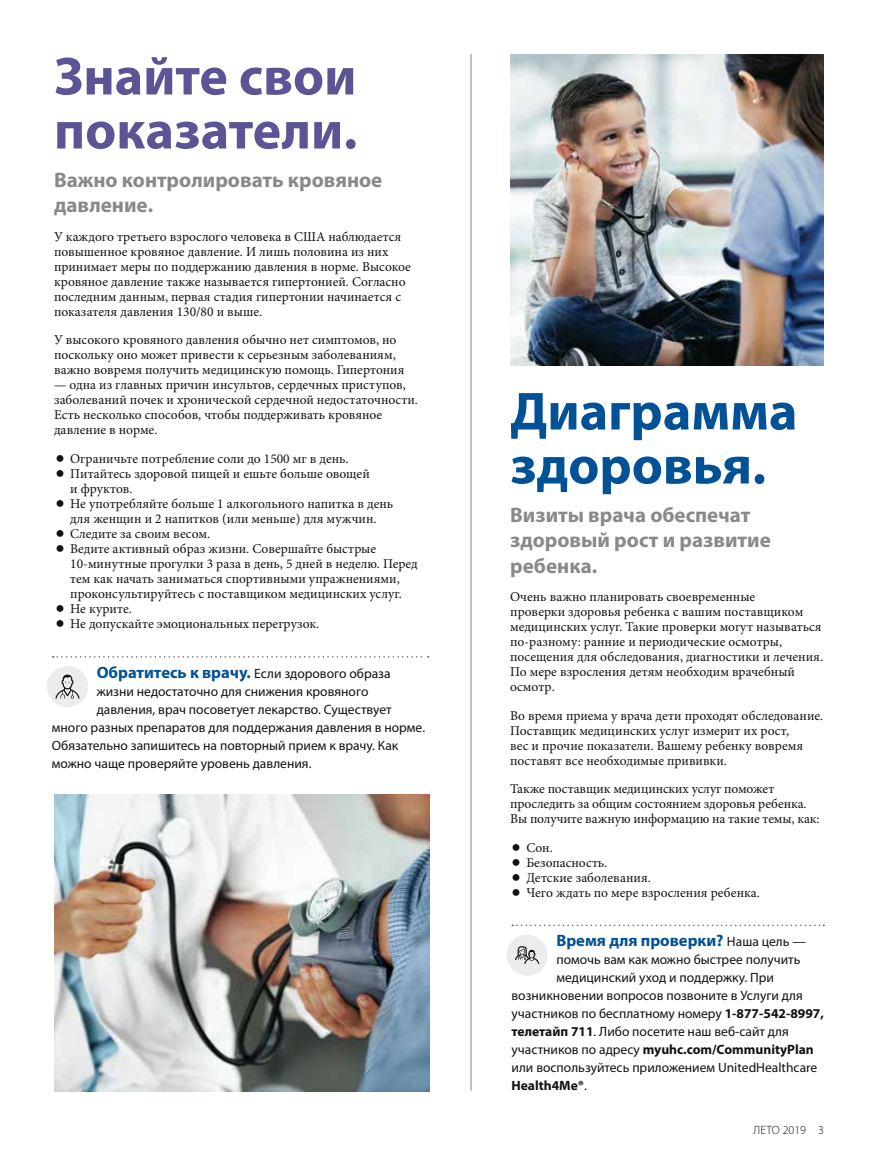
<style>
.page{position:relative;width:878px;height:1161px;background:#fff}
.page>*{position:absolute;margin:0;border:0;box-sizing:border-box;transform-origin:0 0}
.t1{font:700 54px/54px "Myriad Pro";color:#5b5595}
.t2{font:700 54px/54px "Myriad Pro";color:#005195}
.t3{font:700 21px/25.2px "Myriad Pro";color:#888a8a}
.t4{font:700 16.5px "Myriad Pro";color:#005195}
.t5{font:13.5px/15px "Minion Pro";color:#121212}
.t6{font:13.5px "Myriad Pro";color:#121212}
.t7{font:700 13.5px "Myriad Pro";color:#121212}
.t8{font:300 12px "Myriad Pro";color:#121212}
.s1{font-weight:700;font-size:16.5px;color:#005195}
.s2{font-weight:400;font-size:13.5px;color:#121212}
.s3{font-weight:700}
.s4{font-weight:400}
</style>
<div class="page">
<svg style="left:53px;top:656px;width:376px;height:2px"></svg>
<div style="left:47px;top:666px;width:41px;height:41px;background:#ebeceb;border-radius:50%"></div>
<svg style="left:55px;top:675px;width:25px;height:24px"></svg>
<svg style="left:512px;top:925px;width:312px;height:1px"></svg>
<div style="left:506px;top:935px;width:41px;height:41px;background:#ebeceb;border-radius:50%"></div>
<svg style="left:515px;top:946px;width:24px;height:18px"></svg>
<hr style="left:470px;top:54px;width:1px;height:1037px;background:#888a8a">
<img style="left:54px;top:794px;width:376px;height:298px">
<img style="left:510px;top:54px;width:313px;height:312px">
<h1 class="t1" style="left:54px;top:48px;width:305px">Знайте свои показатели.</h1>
<h2 class="t3" style="left:54px;top:167px;width:330px">Важно контролировать кровяное давление.</h2>
<p class="t5" style="left:54px;top:229px;width:358px">У каждого третьего взрослого человека в США наблюдается повышенное кровяное давление. И лишь половина из них принимает меры по поддержанию давления в норме. Высокое кровяное давление также называется гипертонией. Согласно последним данным, первая стадия гипертонии начинается с показателя давления 130/80 и выше.</p>
<p class="t5" style="left:54px;top:333px;width:352px">У высокого кровяного давления обычно нет симптомов, но поскольку оно может привести к серьезным заболеваниям, важно вовремя получить медицинскую помощь. Гипертония</p>
<p class="t5" style="left:54px;top:378px;width:365px">— одна из главных причин инсультов, сердечных приступов, заболеваний почек и хронической сердечной недостаточности.<br>Есть несколько способов, чтобы поддерживать кровяное давление в норме.</p>
<p class="t5" style="left:70px;top:451px;width:349px">Ограничьте потребление соли до 1500 мг в день.<br>Питайтесь здоровой пищей и ешьте больше овощей<br>и фруктов.<br>Не употребляйте больше 1 алкогольного напитка в день<br>для женщин и 2 напитков (или меньше) для мужчин.<br>Следите за своим весом.<br>Ведите активный образ жизни. Совершайте быстрые 10-минутные прогулки 3 раза в день, 5 дней в неделю. Перед тем как начать заниматься спортивными упражнениями, проконсультируйтесь с поставщиком медицинских услуг.<br>Не курите.<br>Не допускайте эмоциональных перегрузок.</p>
<p class="t6" style="left:97px;top:665px;width:295px"><span class="s1">Обратитесь к врачу.</span> Если здорового образа</p>
<p class="t6" style="left:97px;top:683px;width:273px">жизни недостаточно для снижения кровяного</p>
<p class="t6" style="left:97px;top:701px;width:296px">давления, врач посоветует лекарство. Существует</p>
<p class="t6" style="left:52px;top:719px;width:375px">много разных препаратов для поддержания давления в норме.</p>
<p class="t6" style="left:52px;top:737px;width:348px">Обязательно запишитесь на повторный прием к врачу. Как</p>
<p class="t6" style="left:52px;top:755px;width:261px">можно чаще проверяйте уровень давления.</p>
<h1 class="t2" style="left:510px;top:383px;width:289px">Диаграмма здоровья.</h1>
<h2 class="t3" style="left:510px;top:502px;width:262px">Визиты врача обеспечат здоровый рост и развитие ребенка.</h2>
<p class="t5" style="left:510px;top:589px;width:314px">Очень важно планировать своевременные<br>проверки здоровья ребенка с вашим поставщиком медицинских услуг. Такие проверки могут называться по-разному: ранние и периодические осмотры, посещения для обследования, диагностики и лечения.<br>По мере взросления детям необходим врачебный осмотр.</p>
<p class="t5" style="left:510px;top:708px;width:314px">Во время приема у врача дети проходят обследование.<br>Поставщик медицинских услуг измерит их рост,<br>вес и прочие показатели. Вашему ребенку вовремя поставят все необходимые прививки.</p>
<p class="t5" style="left:510px;top:781px;width:311px">Также поставщик медицинских услуг поможет проследить за общим состоянием здоровья ребенка.<br>Вы получите важную информацию на такие темы, как:</p>
<p class="t5" style="left:526px;top:840px;width:235px">Сон.<br>Безопасность.<br>Детские заболевания.<br>Чего ждать по мере взросления ребенка.</p>
<p class="t4" style="left:556px;top:930px;width:251px">Время для проверки? <span class="s2">Наша цель —</span></p>
<p class="t6" style="left:556px;top:952px;width:245px">помочь вам как можно быстрее получить</p>
<p class="t6" style="left:556px;top:970px;width:219px">медицинский уход и поддержку. При</p>
<p class="t6" style="left:511px;top:988px;width:293px">возникновении вопросов позвоните в Услуги для</p>
<p class="t6" style="left:511px;top:1006px;width:314px">участников по бесплатному номеру <span class="s3">1-877-542-8997,</span></p>
<p class="t6" style="left:511px;top:1024px;width:279px"><span class="s3">телетайп 711</span>. Либо посетите наш веб-сайт для</p>
<p class="t7" style="left:511px;top:1041px;width:304px"><span class="s4">участников по адресу</span> myuhc.com/CommunityPlan</p>
<p class="t6" style="left:511px;top:1060px;width:307px">или воспользуйтесь приложением UnitedHealthcare</p>
<p class="t7" style="left:511px;top:1077px;width:77px">Health4Me®<span class="s4">.</span></p>
<p class="t8" style="left:753px;top:1123px;width:72px">ЛЕТО 2019 3</p>
</div>
